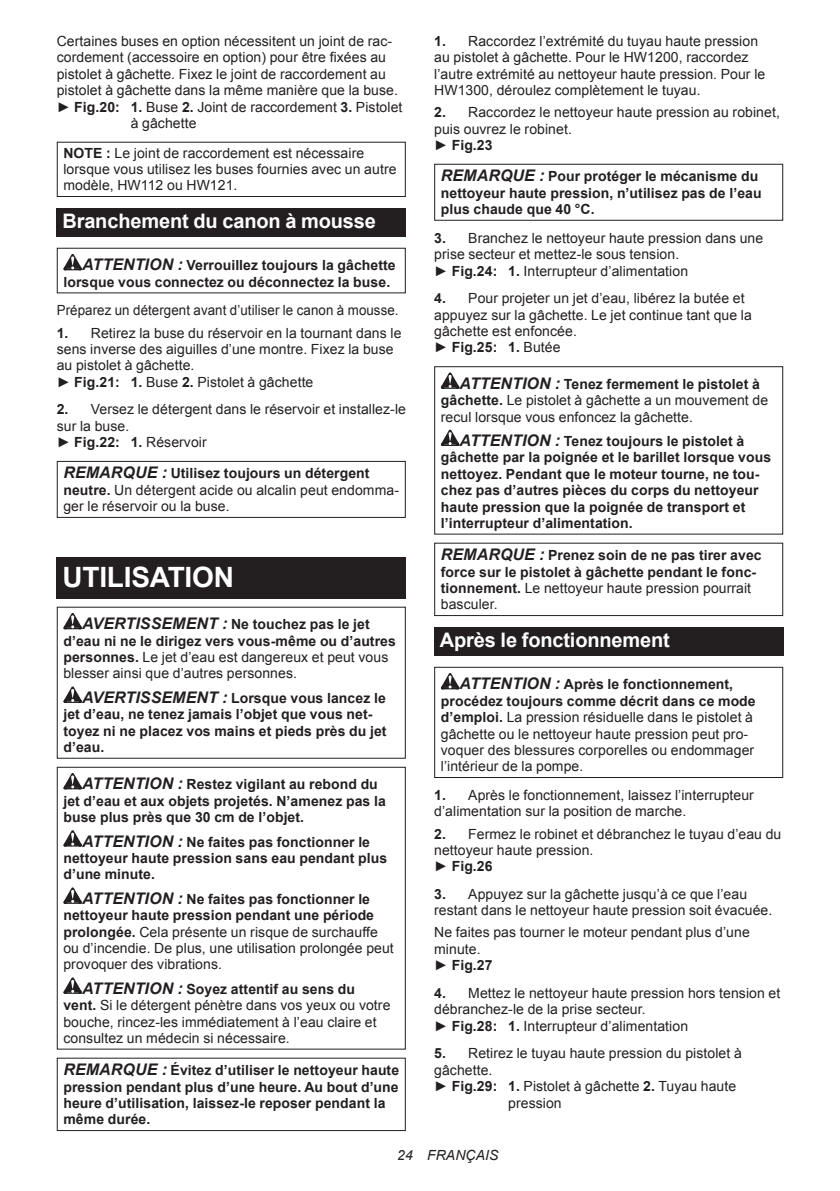
<style>
.page{position:relative;width:840px;height:1191px;background:#fff}
.page>*{position:absolute;margin:0;border:0;box-sizing:border-box;transform-origin:0 0}
.t1{font:700 28px "Arial";letter-spacing:-.01em;color:#fff}
.t2{font:700 20px "Arial";letter-spacing:-.01em;color:#fff}
.t3{font:14px/16.4px "Arial";letter-spacing:.005em;color:#231f20}
.t4{font:700 14px/16.4px "Arial";letter-spacing:.005em;color:#231f20}
.t5{font:14px "Arial";letter-spacing:.005em;color:#231f20;scale:.95 1}
.t6{font:italic 14px "Arial";letter-spacing:.005em;color:#231f20}
.s1{font-weight:700}
.s2{font-style:italic;font-size:16px}
.s3{font-weight:700;font-style:italic;font-size:16px}
.s4{font-weight:400}
</style>
<div class="page">
<div style="left:57px;top:142px;width:348px;height:55px;border:1px solid #231f20"></div>
<div style="left:57px;top:208px;width:348px;height:29px;background:#231f20"></div>
<svg style="left:63px;top:254px;width:19px;height:16px"></svg>
<div style="left:57px;top:248px;width:348px;height:45px;border:1px solid #231f20"></div>
<div style="left:57px;top:461px;width:348px;height:57px;border:1px solid #231f20"></div>
<div style="left:57px;top:557px;width:348px;height:41px;background:#231f20"></div>
<svg style="left:63px;top:613px;width:19px;height:16px"></svg>
<svg style="left:63px;top:686px;width:19px;height:17px"></svg>
<svg style="left:63px;top:773px;width:19px;height:16px"></svg>
<svg style="left:63px;top:830px;width:19px;height:16px"></svg>
<svg style="left:63px;top:887px;width:19px;height:16px"></svg>
<svg style="left:63px;top:977px;width:19px;height:16px"></svg>
<div style="left:57px;top:766px;width:348px;height:283px;border:1px solid #231f20"></div>
<div style="left:57px;top:1057px;width:348px;height:74px;border:1px solid #231f20"></div>
<div style="left:434px;top:164px;width:348px;height:57px;border:1px solid #231f20"></div>
<svg style="left:440px;top:372px;width:19px;height:17px"></svg>
<svg style="left:440px;top:429px;width:19px;height:17px"></svg>
<div style="left:434px;top:366px;width:348px;height:168px;border:1px solid #231f20"></div>
<div style="left:434px;top:542px;width:348px;height:74px;border:1px solid #231f20"></div>
<div style="left:434px;top:627px;width:348px;height:29px;background:#231f20"></div>
<svg style="left:440px;top:673px;width:19px;height:16px"></svg>
<div style="left:434px;top:667px;width:348px;height:111px;border:1px solid #231f20"></div>
<p class="t3" style="left:57px;top:33px;width:336px">Certaines buses en option nécessitent un joint de rac-</p>
<p class="t3" style="left:57px;top:49px;width:330px">cordement (accessoire en option) pour être fixées au</p>
<p class="t3" style="left:57px;top:66px;width:330px">pistolet à gâchette. Fixez le joint de raccordement au</p>
<p class="t3" style="left:57px;top:82px;width:342px">pistolet à gâchette dans la même manière que la buse.</p>
<p class="t3" style="left:57px;top:99px;width:347px">► <span class="s1">Fig.20: 1.</span> Buse <span class="s1">2.</span> Joint de raccordement <span class="s1">3.</span> Pistolet</p>
<p class="t3" style="left:131px;top:115px;width:67px">à gâchette</p>
<p class="t3" style="left:63px;top:145px;width:334px"><span class="s1">NOTE :</span> Le joint de raccordement est nécessaire lorsque vous utilisez les buses fournies avec un autre modèle, HW112 ou HW121.</p>
<h2 class="t2" style="left:62px;top:208px;width:315px">Branchement du canon à mousse</h2>
<p class="t4" style="left:63px;top:258px;width:333px;text-indent:19px"><span class="s2">ATTENTION :</span> Verrouillez toujours la gâchette lorsque vous connectez ou déconnectez la buse.</p>
<p class="t5" style="left:57px;top:301px;width:361px">Préparez un détergent avant d’utiliser le canon à mousse.</p>
<p class="t3" style="left:57px;top:324px;width:346px"><span class="s1">1.</span> Retirez la buse du réservoir en la tournant dans le sens inverse des aiguilles d’une montre. Fixez la buse au pistolet à gâchette.<br>► <span class="s1">Fig.21: 1.</span> Buse <span class="s1">2.</span> Pistolet à gâchette</p>
<p class="t3" style="left:57px;top:401px;width:350px"><span class="s1">2.</span> Versez le détergent dans le réservoir et installez-le sur la buse.<br>► <span class="s1">Fig.22: 1.</span> Réservoir</p>
<p class="t3" style="left:63px;top:465px;width:337px"><span class="s3">REMARQUE :</span> <span class="s1">Utilisez toujours un détergent neutre.</span> Un détergent acide ou alcalin peut endomma&shy;ger le réservoir ou la buse.</p>
<h1 class="t1" style="left:62px;top:559px;width:173px">UTILISATION</h1>
<p class="t4" style="left:63px;top:616px;width:334px;text-indent:19px"><span class="s2">AVERTISSEMENT :</span> Ne touchez pas le jet d’eau ni ne le dirigez vers vous-même ou d’autres personnes. <span class="s4">Le jet d’eau est dangereux et peut vous blesser ainsi que d’autres personnes.</span></p>
<p class="t4" style="left:63px;top:690px;width:324px;text-indent:19px"><span class="s2">AVERTISSEMENT :</span> Lorsque vous lancez le jet d’eau, ne tenez jamais l’objet que vous net&shy;toyez ni ne placez vos mains et pieds près du jet d’eau.</p>
<p class="t4" style="left:63px;top:776px;width:324px;text-indent:19px"><span class="s2">ATTENTION :</span> Restez vigilant au rebond du jet d’eau et aux objets projetés. N’amenez pas la buse plus près que 30 cm de l’objet.</p>
<p class="t4" style="left:63px;top:834px;width:325px;text-indent:19px"><span class="s2">ATTENTION :</span> Ne faites pas fonctionner le nettoyeur haute pression sans eau pendant plus d’une minute.</p>
<p class="t3" style="left:63px;top:891px;width:332px;text-indent:19px"><span class="s3">ATTENTION :</span> <span class="s1">Ne faites pas fonctionner le nettoyeur haute pression pendant une période prolongée.</span> Cela présente un risque de surchauffe ou d’incendie. De plus, une utilisation prolongée peut provoquer des vibrations.</p>
<p class="t3" style="left:63px;top:980px;width:328px;text-indent:19px"><span class="s3">ATTENTION :</span> <span class="s1">Soyez attentif au sens du vent.</span> Si le détergent pénètre dans vos yeux ou votre bouche, rincez-les immédiatement à l’eau claire et consultez un médecin si nécessaire.</p>
<p class="t4" style="left:63px;top:1062px;width:337px"><span class="s2">REMARQUE :</span> Évitez d’utiliser le nettoyeur haute pression pendant plus d’une heure. Au bout d’une heure d’utilisation, laissez-le reposer pendant la même durée.</p>
<p class="t3" style="left:434px;top:33px;width:332px"><span class="s1">1.</span> Raccordez l’extrémité du tuyau haute pression au pistolet à gâchette. Pour le HW1200, raccordez l’autre extrémité au nettoyeur haute pression. Pour le HW1300, déroulez complètement le tuyau.</p>
<p class="t3" style="left:434px;top:104px;width:347px"><span class="s1">2.</span> Raccordez le nettoyeur haute pression au robinet, puis ouvrez le robinet.<br>► <span class="s1">Fig.23</span></p>
<p class="t4" style="left:440px;top:169px;width:322px"><span class="s2">REMARQUE :</span> Pour protéger le mécanisme du nettoyeur haute pression, n’utilisez pas de l’eau plus chaude que 40 °C.</p>
<p class="t3" style="left:434px;top:230px;width:330px"><span class="s1">3.</span> Branchez le nettoyeur haute pression dans une prise secteur et mettez-le sous tension.<br>► <span class="s1">Fig.24: 1.</span> Interrupteur d’alimentation</p>
<p class="t3" style="left:434px;top:290px;width:319px"><span class="s1">4.</span> Pour projeter un jet d’eau, libérez la butée et appuyez sur la gâchette. Le jet continue tant que la gâchette est enfoncée.<br>► <span class="s1">Fig.25: 1.</span> Butée</p>
<p class="t3" style="left:440px;top:376px;width:328px;text-indent:19px"><span class="s3">ATTENTION :</span> <span class="s1">Tenez fermement le pistolet à gâchette.</span> Le pistolet à gâchette a un mouvement de recul lorsque vous enfoncez la gâchette.</p>
<p class="t4" style="left:440px;top:433px;width:331px;text-indent:19px"><span class="s2">ATTENTION :</span> Tenez toujours le pistolet à gâchette par la poignée et le barillet lorsque vous nettoyez. Pendant que le moteur tourne, ne tou&shy;chez pas d’autres pièces du corps du nettoyeur haute pression que la poignée de transport et l’interrupteur d’alimentation.</p>
<p class="t4" style="left:440px;top:547px;width:322px"><span class="s2">REMARQUE :</span> Prenez soin de ne pas tirer avec force sur le pistolet à gâchette pendant le fonc&shy;tionnement. <span class="s4">Le nettoyeur haute pression pourrait basculer.</span></p>
<h2 class="t2" style="left:439px;top:627px;width:231px">Après le fonctionnement</h2>
<p class="t3" style="left:440px;top:676px;width:316px;text-indent:19px"><span class="s3">ATTENTION :</span> <span class="s1">Après le fonctionnement, procédez toujours comme décrit dans ce mode d’emploi.</span> La pression résiduelle dans le pistolet à gâchette ou le nettoyeur haute pression peut pro&shy;voquer des blessures corporelles ou endommager l’intérieur de la pompe.</p>
<p class="t3" style="left:434px;top:787px;width:321px"><span class="s1">1.</span> Après le fonctionnement, laissez l’interrupteur d’alimentation sur la position de marche.</p>
<p class="t3" style="left:434px;top:825px;width:348px"><span class="s1">2.</span> Fermez le robinet et débranchez le tuyau d’eau du nettoyeur haute pression.<br>► <span class="s1">Fig.26</span></p>
<p class="t3" style="left:434px;top:886px;width:339px"><span class="s1">3.</span> Appuyez sur la gâchette jusqu’à ce que l’eau restant dans le nettoyeur haute pression soit évacuée.</p>
<p class="t3" style="left:434px;top:924px;width:317px">Ne faites pas tourner le moteur pendant plus d’une minute.<br>► <span class="s1">Fig.27</span></p>
<p class="t3" style="left:434px;top:985px;width:347px"><span class="s1">4.</span> Mettez le nettoyeur haute pression hors tension et débranchez-le de la prise secteur.<br>► <span class="s1">Fig.28: 1.</span> Interrupteur d’alimentation</p>
<p class="t3" style="left:434px;top:1045px;width:309px"><span class="s1">5.</span> Retirez le tuyau haute pression du pistolet à</p>
<p class="t3" style="left:434px;top:1061px;width:60px">gâchette.</p>
<p class="t3" style="left:434px;top:1078px;width:303px">► <span class="s1">Fig.29: 1.</span> Pistolet à gâchette <span class="s1">2.</span> Tuyau haute</p>
<p class="t3" style="left:508px;top:1094px;width:55px">pression</p>
<p class="t6" style="left:397px;top:1146px;width:103px">24 FRANÇAIS</p>
</div>
